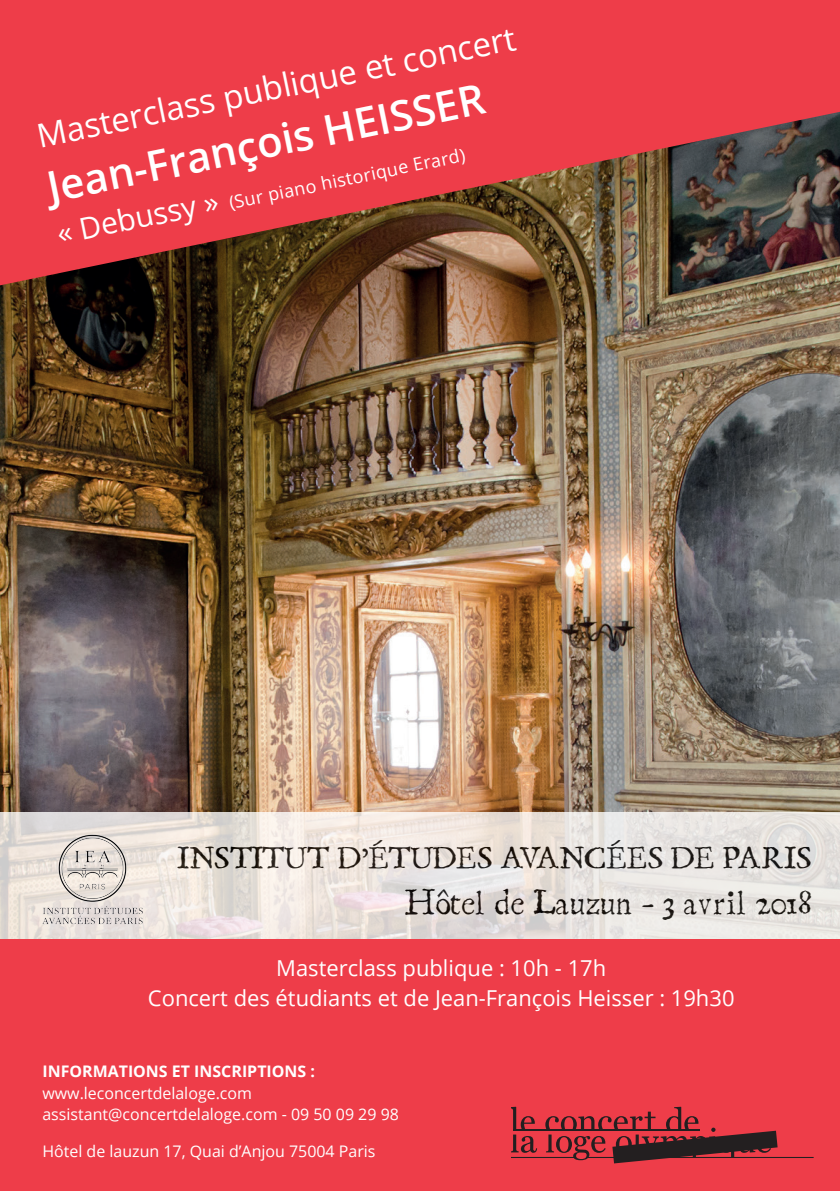
<style>
.page{position:relative;width:840px;height:1191px;background:#fff}
.page>*{position:absolute;margin:0;border:0;box-sizing:border-box;transform-origin:0 0}
.t1{font:600 41.8px "Open Sans";color:#fff}
.t2{font:32.8px "Open Sans";color:#fff}
.t3{font:29.4px "Linotype Compendio";color:#000}
.t4{font:25px "Linotype Compendio";letter-spacing:-.025em;color:#000}
.t5{font:22px/30px "Open Sans";color:#fff;text-align:center}
.t6{font:18px "Open Sans";color:#fff}
.t7{font:16px/22px "Open Sans";color:#fff}
.s1{font-size:29.8px}
.s2{font-weight:700}
</style>
<div class="page">
<img style="left:0;top:285px;width:839px;height:527px">
<img style="left:0;top:26px;width:839px;height:259px">
<svg style="left:0;top:812px;width:839px;height:127px"></svg>
<div style="left:0;top:939px;width:839px;height:250px;background:#ee3d49"></div>
<img style="left:36px;top:828px;width:110px;height:106px">
<hr style="left:586px;top:1157px;width:227px;height:1px;background:#231f20">
<svg style="left:511px;top:1106px;width:266px;height:57px"></svg>
<div style="left:0;top:0;width:839px;height:26px;background:#ee3d49"></div>
<div style="left:0;top:1180px;width:839px;height:11px;background:#ee3d49"></div>
<p class="t2" style="left:33px;top:116px;width:489px;rotate:-12deg">Masterclass publique et concert</p>
<p class="t1" style="left:42px;top:161px;width:447px;rotate:-12deg">Jean-François HEISSER</p>
<p class="t6" style="left:56px;top:228px;width:416px;rotate:-12deg"><span class="s1">« Debussy »</span> (Sur piano historique Erard)</p>
<h3 class="t4" style="left:177px;top:838px;width:635px">INSTITUT D’ÉTUDES AVANCÉES DE PARIS</h3>
<h3 class="t3" style="left:404px;top:879px;width:408px">Hôtel de Lauzun - 3 avril 2018</h3>
<p class="t5" style="left:148px;top:952px;width:588px">Masterclass publique : 10h - 17h<br>Concert des étudiants et de Jean-François Heisser : 19h30</p>
<p class="t7" style="left:42px;top:1059px;width:358px"><span class="s2">INFORMATIONS ET INSCRIPTIONS : </span>www.leconcertdelaloge.com assistant@concertdelaloge.com - 09 50 09 29 98</p>
<p class="t7" style="left:42px;top:1140px;width:334px">Hôtel de lauzun 17, Quai d’Anjou 75004 Paris</p>
</div>
